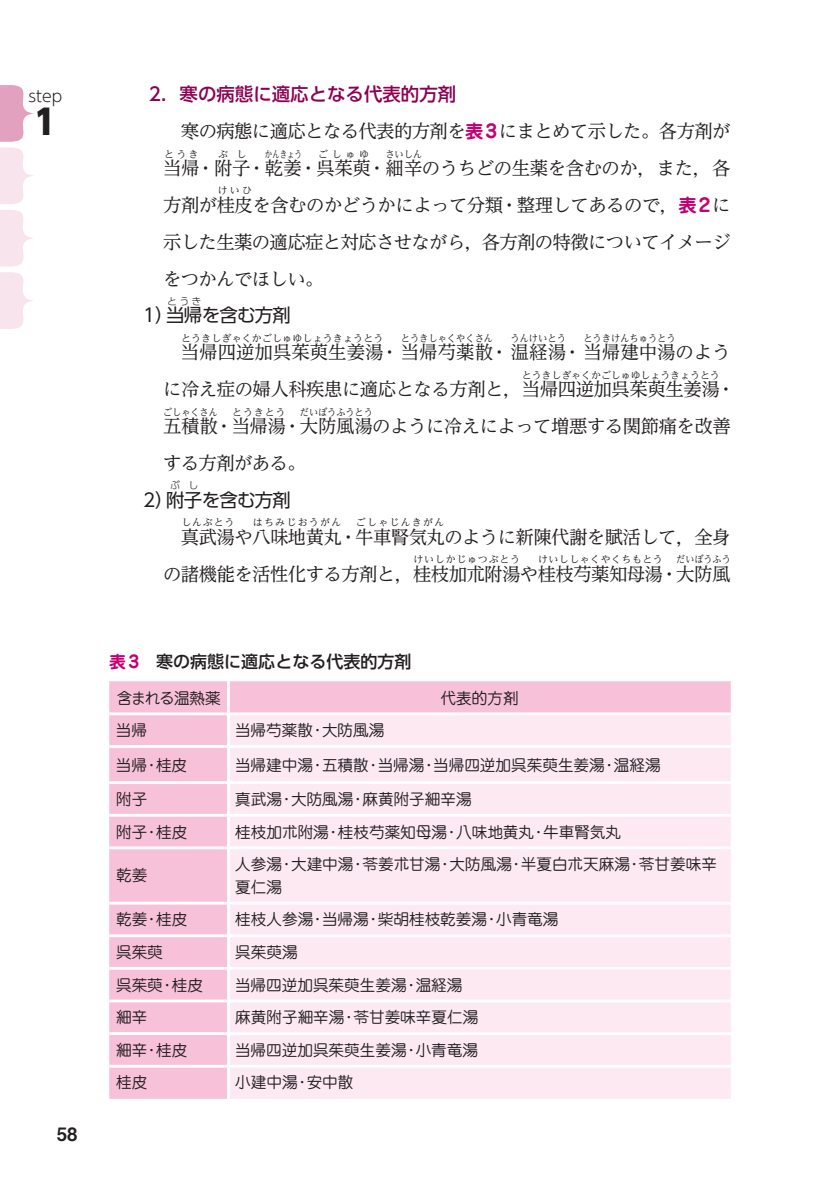
<style>
.page{position:relative;width:840px;height:1191px;background:#fff}
.page>*{position:absolute;margin:0;border:0;box-sizing:border-box;transform-origin:0 0}
.t1{font:800 34px "UD Shin Go Pr 6 N";color:#231f20}
.t2{font:18.4px/36.8px "UD Reimin Pro";letter-spacing:-.03em;color:#231f20;text-align:right}
.t3{font:18.4px "UD Reimin Pro";color:#231f20}
.t4{font:18.4px "UD Shin Go Pr 6 N";letter-spacing:-.04em;color:#231f20}
.t5{font:500 18.4px "UD Shin Go Pr 6 N";color:#8d0052}
.t6{font:18.4px "Midashi Go Pr 6 N MB31";color:#231f20}
.t7{font:500 17px "UD Shin Go Pr 6 N";color:#231f20}
.t8{font:15.6px/22.6px "Jun 201 Pro";color:#231f20}
.t9{font:15.6px "Jun 201 Pro";letter-spacing:-.06em;color:#231f20}
.t10{font:300 15.6px "UD Shin Go Pr 6 N";color:#231f20}
.t11{font:10px "UD Reimin Pro";letter-spacing:.02em;color:#231f20}
.t12{font:10px "UD Reimin Pro";color:#231f20;scale:.93 1}
.t13{font:10px "UD Reimin Pro";color:#231f20}
.t14{font:10px "UD Reimin Pro";letter-spacing:.13em;color:#231f20}
.t15{font:10px "UD Reimin Pro";letter-spacing:.05em;color:#231f20}
.t16{font:10px "UD Reimin Pro";letter-spacing:.085em;color:#231f20}
.t17{font:10px "UD Reimin Pro";color:#231f20;scale:.92 1}
.t18{font:10px "UD Reimin Pro";letter-spacing:.02em;color:#231f20;scale:.94 1}
.t19{font:10px "UD Reimin Pro";letter-spacing:.02em;color:#231f20;scale:.92 1}
.t20{font:10px "UD Reimin Pro";letter-spacing:.02em;color:#231f20;scale:.91 1}
.t21{font:10px "UD Reimin Pro";letter-spacing:.02em;color:#231f20;scale:.75 1}
.t22{font:300 10px "UD Shin Go Pr 6 N";color:#231f20}
.t23{font:10px "UD Reimin Pro";letter-spacing:.02em;color:#231f20;scale:.93 1}
.s1{font-family:"Jun 501 Pro";font-weight:700;color:#c30175}
</style>
<div class="page">
<svg style="left:0;top:85px;width:34px;height:119px"></svg>
<svg style="left:0;top:210px;width:33px;height:56px"></svg>
<svg style="left:0;top:272px;width:33px;height:57px"></svg>
<div style="left:109px;top:681px;width:621px;height:417px;background:#f7c1d9"></div>
<div style="left:230px;top:715px;width:500px;height:383px;background:#fce9f1"></div>
<hr style="left:227px;top:681px;width:3px;height:31px;background:#fff">
<hr style="left:109px;top:745px;width:119px;height:3px;background:#fff">
<hr style="left:228px;top:745px;width:502px;height:3px;background:#fff">
<hr style="left:109px;top:781px;width:119px;height:3px;background:#fff">
<hr style="left:228px;top:781px;width:502px;height:3px;background:#fff">
<hr style="left:109px;top:814px;width:119px;height:2px;background:#fff">
<hr style="left:228px;top:814px;width:502px;height:2px;background:#fff">
<hr style="left:228px;top:846px;width:502px;height:3px;background:#fff">
<hr style="left:109px;top:712px;width:119px;height:3px;background:#fff">
<hr style="left:228px;top:712px;width:502px;height:3px;background:#fff">
<hr style="left:227px;top:715px;width:3px;height:30px;background:#fff">
<hr style="left:227px;top:748px;width:3px;height:33px;background:#fff">
<hr style="left:227px;top:784px;width:3px;height:30px;background:#fff">
<hr style="left:227px;top:816px;width:3px;height:30px;background:#fff">
<hr style="left:109px;top:846px;width:119px;height:3px;background:#fff">
<hr style="left:227px;top:849px;width:3px;height:52px;background:#fff">
<hr style="left:227px;top:904px;width:3px;height:30px;background:#fff">
<hr style="left:227px;top:937px;width:3px;height:30px;background:#fff">
<hr style="left:227px;top:969px;width:3px;height:30px;background:#fff">
<hr style="left:227px;top:1002px;width:3px;height:30px;background:#fff">
<hr style="left:227px;top:1035px;width:3px;height:29px;background:#fff">
<hr style="left:227px;top:1067px;width:3px;height:31px;background:#fff">
<hr style="left:109px;top:901px;width:119px;height:3px;background:#fff">
<hr style="left:228px;top:901px;width:502px;height:3px;background:#fff">
<hr style="left:109px;top:934px;width:119px;height:3px;background:#fff">
<hr style="left:228px;top:934px;width:502px;height:3px;background:#fff">
<hr style="left:109px;top:967px;width:119px;height:2px;background:#fff">
<hr style="left:228px;top:967px;width:502px;height:2px;background:#fff">
<hr style="left:109px;top:999px;width:119px;height:3px;background:#fff">
<hr style="left:228px;top:999px;width:502px;height:3px;background:#fff">
<hr style="left:109px;top:1032px;width:119px;height:3px;background:#fff">
<hr style="left:228px;top:1032px;width:502px;height:3px;background:#fff">
<hr style="left:109px;top:1064px;width:119px;height:3px;background:#fff">
<hr style="left:228px;top:1064px;width:502px;height:3px;background:#fff">
<p class="t10" style="left:28px;top:83px;width:35px">step</p>
<h1 class="t1" style="left:34px;top:94px;width:24px">1</h1>
<p class="t6" style="left:57px;top:1119px;width:22px">58</p>
<p class="t5" style="left:149px;top:79px;width:308px">2．寒の病態に適応となる代表的方剤</p>
<p class="t2" style="left:163px;top:112px;width:568px">寒の病態に適応となる代表的方剤を<span class="s1">表3</span>にまとめて示した。各方剤が当帰・附子・乾姜・呉茱萸・細辛のうちどの生薬を含むのか，また，各</p>
<p class="t11" style="left:164px;top:146px;width:36px">とうき</p>
<p class="t11" style="left:218px;top:146px;width:30px">ぶ し</p>
<p class="t21" style="left:265px;top:146px;width:51px">かんきょう</p>
<p class="t11" style="left:318px;top:146px;width:52px">ごしゅゆ</p>
<p class="t23" style="left:385px;top:146px;width:41px">さいしん</p>
<p class="t2" style="left:163px;top:186px;width:568px">方剤が桂皮を含むのかどうかによって分類・整理してあるので，<span class="s1">表2</span>に</p>
<p class="t11" style="left:218px;top:182px;width:36px">けいひ</p>
<p class="t2" style="left:163px;top:223px;width:569px;text-align:left">示した生薬の適応症と対応させながら，各方剤の特徴についてイメージをつかんでほしい。</p>
<p class="t4" style="left:143px;top:300px;width:149px">1）当帰を含む方剤</p>
<p class="t22" style="left:167px;top:293px;width:36px">とうき</p>
<p class="t3" style="left:181px;top:337px;width:551px">当帰四逆加呉茱萸生姜湯・当帰芍薬散・温経湯・当帰建中湯のよう</p>
<p class="t11" style="left:181px;top:330px;width:204px">とうきしぎゃくかごしゅゆしょうきょうとう</p>
<p class="t12" style="left:400px;top:330px;width:101px">とうきしゃくやくさん</p>
<p class="t18" style="left:510px;top:330px;width:61px">うんけいとう</p>
<p class="t12" style="left:583px;top:330px;width:101px">とうきけんちゅうとう</p>
<p class="t2" style="left:163px;top:370px;width:573px">に冷え症の婦人科疾患に適応となる方剤と，当帰四逆加呉茱萸生姜湯・</p>
<p class="t13" style="left:521px;top:367px;width:199px">とうきしぎゃくかごしゅゆしょうきょうとう</p>
<p class="t2" style="left:163px;top:407px;width:569px">五積散・当帰湯・大防風湯のように冷えによって増悪する関節痛を改善</p>
<p class="t19" style="left:163px;top:404px;width:61px">ごしゃくさん</p>
<p class="t11" style="left:232px;top:404px;width:55px">とうきとう</p>
<p class="t17" style="left:300px;top:404px;width:81px">だいぼうふうとう</p>
<p class="t2" style="left:163px;top:444px;width:144px">する方剤がある。</p>
<p class="t4" style="left:143px;top:485px;width:149px">2）附子を含む方剤</p>
<p class="t22" style="left:170px;top:477px;width:29px">ぶ し</p>
<p class="t2" style="left:181px;top:518px;width:551px">真武湯や八味地黄丸・牛車腎気丸のように新陳代謝を賦活して，全身</p>
<p class="t11" style="left:181px;top:514px;width:55px">しんぶとう</p>
<p class="t14" style="left:253px;top:514px;width:90px">はちみじおうがん</p>
<p class="t14" style="left:356px;top:514px;width:90px">ごしゃじんきがん</p>
<p class="t2" style="left:163px;top:554px;width:568px">の諸機能を活性化する方剤と，桂枝加朮附湯や桂枝芍薬知母湯・大防風</p>
<p class="t16" style="left:413px;top:551px;width:108px">けいしかじゅつぶとう</p>
<p class="t15" style="left:537px;top:551px;width:126px">けいししゃくやくちもとう</p>
<p class="t20" style="left:676px;top:551px;width:61px">だいぼうふう</p>
<p class="t7" style="left:109px;top:647px;width:303px"><span class="s1">表3</span>　寒の病態に適応となる代表的方剤</p>
<p class="t9" style="left:117px;top:685px;width:105px">含まれる温熱薬</p>
<p class="t8" style="left:440px;top:684px;width:79px">代表的方剤</p>
<p class="t8" style="left:116px;top:717px;width:33px">当帰</p>
<p class="t8" style="left:235px;top:717px;width:151px">当帰芍薬散・大防風湯</p>
<p class="t8" style="left:116px;top:751px;width:73px">当帰・桂皮</p>
<p class="t8" style="left:235px;top:751px;width:427px">当帰建中湯・五積散・当帰湯・当帰四逆加呉茱萸生姜湯・温経湯</p>
<p class="t8" style="left:116px;top:786px;width:33px">附子</p>
<p class="t8" style="left:235px;top:786px;width:238px">真武湯・大防風湯・麻黄附子細辛湯</p>
<p class="t8" style="left:116px;top:818px;width:73px">附子・桂皮</p>
<p class="t8" style="left:235px;top:818px;width:387px">桂枝加朮附湯・桂枝芍薬知母湯・八味地黄丸・牛車腎気丸</p>
<p class="t8" style="left:116px;top:862px;width:33px">乾姜</p>
<p class="t8" style="left:235px;top:851px;width:483px">人参湯・大建中湯・苓姜朮甘湯・大防風湯・半夏白朮天麻湯・苓甘姜味辛夏仁湯</p>
<p class="t8" style="left:116px;top:906px;width:73px">乾姜・桂皮</p>
<p class="t8" style="left:235px;top:906px;width:324px">桂枝人参湯・当帰湯・柴胡桂枝乾姜湯・小青竜湯</p>
<p class="t8" style="left:116px;top:939px;width:48px">呉茱萸</p>
<p class="t8" style="left:235px;top:939px;width:64px">呉茱萸湯</p>
<p class="t8" style="left:116px;top:971px;width:88px">呉茱萸・桂皮</p>
<p class="t8" style="left:235px;top:971px;width:229px">当帰四逆加呉茱萸生姜湯・温経湯</p>
<p class="t8" style="left:116px;top:1004px;width:33px">細辛</p>
<p class="t8" style="left:235px;top:1004px;width:244px">麻黄附子細辛湯・苓甘姜味辛夏仁湯</p>
<p class="t8" style="left:116px;top:1037px;width:73px">細辛・桂皮</p>
<p class="t8" style="left:235px;top:1037px;width:244px">当帰四逆加呉茱萸生姜湯・小青竜湯</p>
<p class="t8" style="left:116px;top:1069px;width:33px">桂皮</p>
<p class="t8" style="left:235px;top:1069px;width:120px">小建中湯・安中散</p>
</div>
